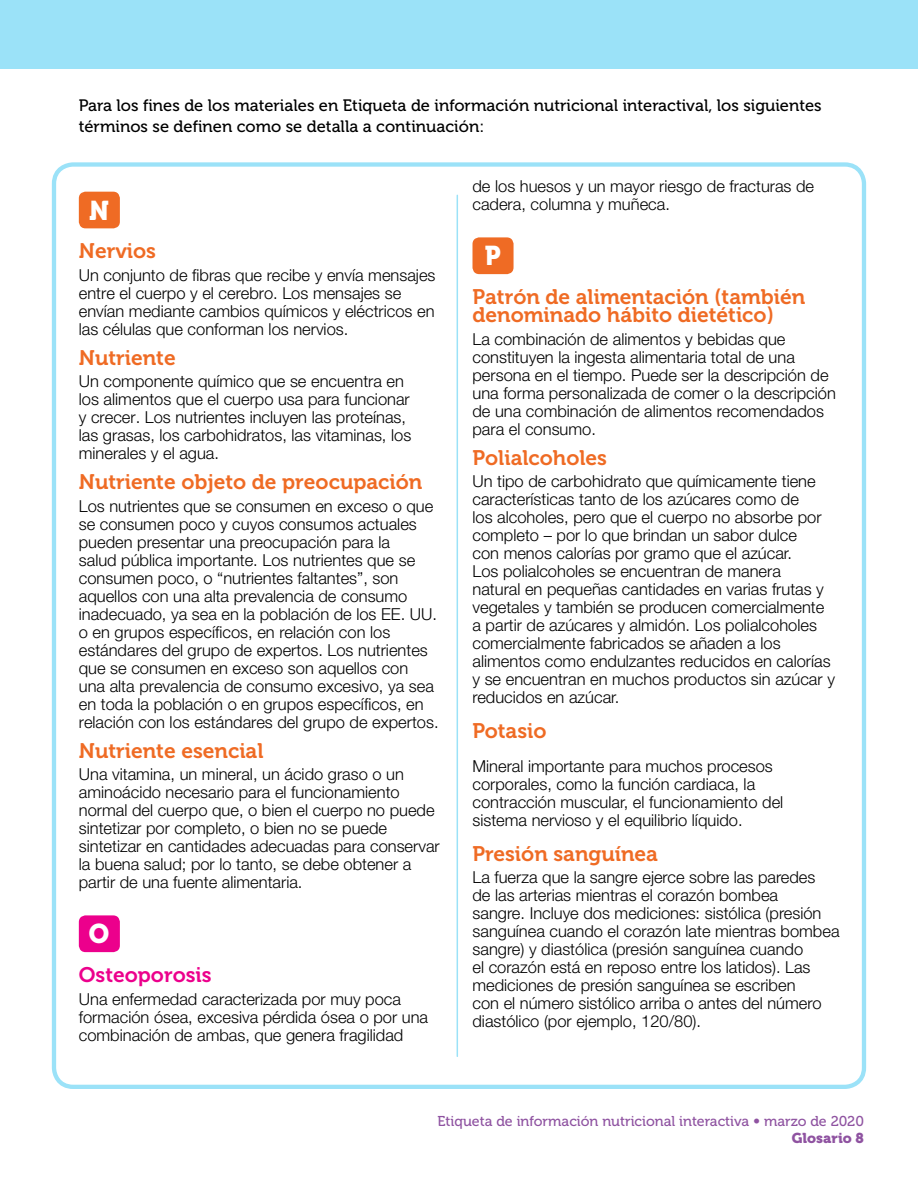
<style>
.page{position:relative;width:918px;height:1188px;background:#fff}
.page>*{position:absolute;margin:0;border:0;box-sizing:border-box;transform-origin:0 0}
.Subhead_White{font:27px "Museo 900";color:#fff;scale:.95 1}
.Glossary_Subhead{font:21px/18px "Museo 700";color:#ef6b24}
.Glossary_Subhead_Ora{font:21px "Museo 700";color:#ef6b24}
.Glossary_Subhead_Ora-2{font:21px "Museo 700";color:#ec008c}
.Glossary_Body{font:300 16.5px/18px "Helvetica Neue LT Std";color:#000}
.Glossary_Subhead_Ora-3{font:300 16.5px/18px "Helvetica Neue LT Std";color:#000}
.t1{font:16.5px/21px "Museo 500";color:#000}
.t2{font:14.25px "Museo 500";color:#8f53a1}
.t3{font:14.25px "Museo 900";color:#8f53a1}
.s1{font-family:"Frutiger LT Std"}
</style>
<div class="page">
<hr style="left:457px;top:195px;width:1px;height:861px;background:#9be2f8">
<div style="left:52px;top:162px;width:814px;height:927px;border:4px solid #9be2f8;border-radius:19px"></div>
<div style="left:0;top:0;width:918px;height:69px;background:#9be2f8"></div>
<div style="left:79px;top:192px;width:41px;height:36px;background:#ef6b24;border-radius:7px"></div>
<div style="left:79px;top:915px;width:41px;height:37px;background:#ec008c;border-radius:7px"></div>
<div style="left:472px;top:237px;width:42px;height:37px;background:#ef6b24;border-radius:7px"></div>
<p class="t1" style="left:79px;top:95px;width:744px">Para los fines de los materiales en Etiqueta de información nutricional interactival, los siguientes términos se definen como se detalla a continuación:</p>
<p class="Subhead_White" style="left:89px;top:195px;width:23px">N</p>
<p class="Glossary_Subhead" style="left:79px;top:242px;width:79px">Nervios</p>
<p class="Glossary_Body" style="left:79px;top:266px;width:358px">Un conjunto de fibras que recibe y envía mensajes entre el cuerpo y el cerebro. Los mensajes se envían mediante cambios químicos y eléctricos en las células que conforman los nervios.</p>
<p class="Glossary_Subhead" style="left:79px;top:349px;width:98px">Nutriente</p>
<p class="Glossary_Body" style="left:79px;top:372px;width:334px">Un componente químico que se encuentra en los alimentos que el cuerpo usa para funcionar y crecer. Los nutrientes incluyen las proteínas, las grasas, los carbohidratos, las vitaminas, los minerales y el agua.</p>
<p class="Glossary_Subhead" style="left:79px;top:473px;width:345px">Nutriente objeto de preocupación</p>
<p class="Glossary_Body" style="left:79px;top:497px;width:361px">Los nutrientes que se consumen en exceso o que se consumen poco y cuyos consumos actuales pueden presentar una preocupación para la<br>salud pública importante. Los nutrientes que se consumen poco, o “nutrientes faltantes”, son aquellos con una alta prevalencia de consumo inadecuado, ya sea en la población de los EE. UU. o en grupos específicos, en relación con los estándares del grupo de expertos. Los nutrientes que se consumen en exceso son aquellos con una alta prevalencia de consumo excesivo, ya sea en toda la población o en grupos específicos, en relación con los estándares del grupo de expertos.</p>
<p class="Glossary_Subhead" style="left:79px;top:742px;width:186px">Nutriente esencial</p>
<p class="Glossary_Body" style="left:79px;top:765px;width:362px">Una vitamina, un mineral, un ácido graso o un aminoácido necesario para el funcionamiento normal del cuerpo que, o bien el cuerpo no puede sintetizar por completo, o bien no se puede sintetizar en cantidades adecuadas para conservar la buena salud; por lo tanto, se debe obtener a partir de una fuente alimentaria.</p>
<p class="Subhead_White" style="left:89px;top:918px;width:23px">O</p>
<p class="Glossary_Subhead_Ora-2" style="left:79px;top:963px;width:134px">Osteoporosis</p>
<p class="Glossary_Body" style="left:79px;top:989px;width:351px">Una enfermedad caracterizada por muy poca formación ósea, excesiva pérdida ósea o por una combinación de ambas, que genera fragilidad</p>
<p class="Glossary_Body" style="left:472px;top:177px;width:343px">de los huesos y un mayor riesgo de fracturas de cadera, columna y muñeca.</p>
<p class="Subhead_White" style="left:485px;top:241px;width:18px">P</p>
<p class="Glossary_Subhead" style="left:472px;top:288px;width:334px">Patrón de alimentación (también denominado hábito dietético)</p>
<p class="Glossary_Body" style="left:472px;top:329px;width:365px">La combinación de alimentos y bebidas que constituyen la ingesta alimentaria total de una persona en el tiempo. Puede ser la descripción de una forma personalizada de comer o la descripción de una combinación de alimentos recomendados para el consumo.</p>
<p class="Glossary_Subhead" style="left:472px;top:449px;width:136px">Polialcoholes</p>
<p class="Glossary_Body" style="left:472px;top:472px;width:364px">Un tipo de carbohidrato que químicamente tiene características tanto de los azúcares como de<br>los alcoholes, pero que el cuerpo no absorbe por completo – por lo que brindan un sabor dulce<br>con menos calorías por gramo que el azúcar.<br>Los polialcoholes se encuentran de manera<br>natural en pequeñas cantidades en varias frutas y vegetales y también se producen comercialmente a partir de azúcares y almidón. Los polialcoholes comercialmente fabricados se añaden a los alimentos como endulzantes reducidos en calorías y se encuentran en muchos productos sin azúcar y reducidos en azúcar.</p>
<p class="Glossary_Subhead_Ora" style="left:472px;top:719px;width:76px">Potasio</p>
<p class="Glossary_Subhead_Ora-3" style="left:472px;top:757px;width:312px">Mineral importante para muchos procesos corporales, como la función cardiaca, la contracción muscular, el funcionamiento del sistema nervioso y el equilibrio líquido.</p>
<p class="Glossary_Subhead_Ora" style="left:472px;top:842px;width:187px">Presión sanguínea</p>
<p class="Glossary_Body" style="left:472px;top:868px;width:369px">La fuerza que la sangre ejerce sobre las paredes<br>de las arterias mientras el corazón bombea<br>sangre. Incluye dos mediciones: sistólica (presión sanguínea cuando el corazón late mientras bombea sangre) y diastólica (presión sanguínea cuando<br>el corazón está en reposo entre los latidos). Las mediciones de presión sanguínea se escriben<br>con el número sistólico arriba o antes del número diastólico (por ejemplo, 120/80).</p>
<p class="t2" style="left:437px;top:1114px;width:428px">Etiqueta de información nutricional interactiva <span class="s1">•</span> marzo de 2020</p>
<p class="t3" style="left:792px;top:1130px;width:74px">Glosario 8</p>
</div>
